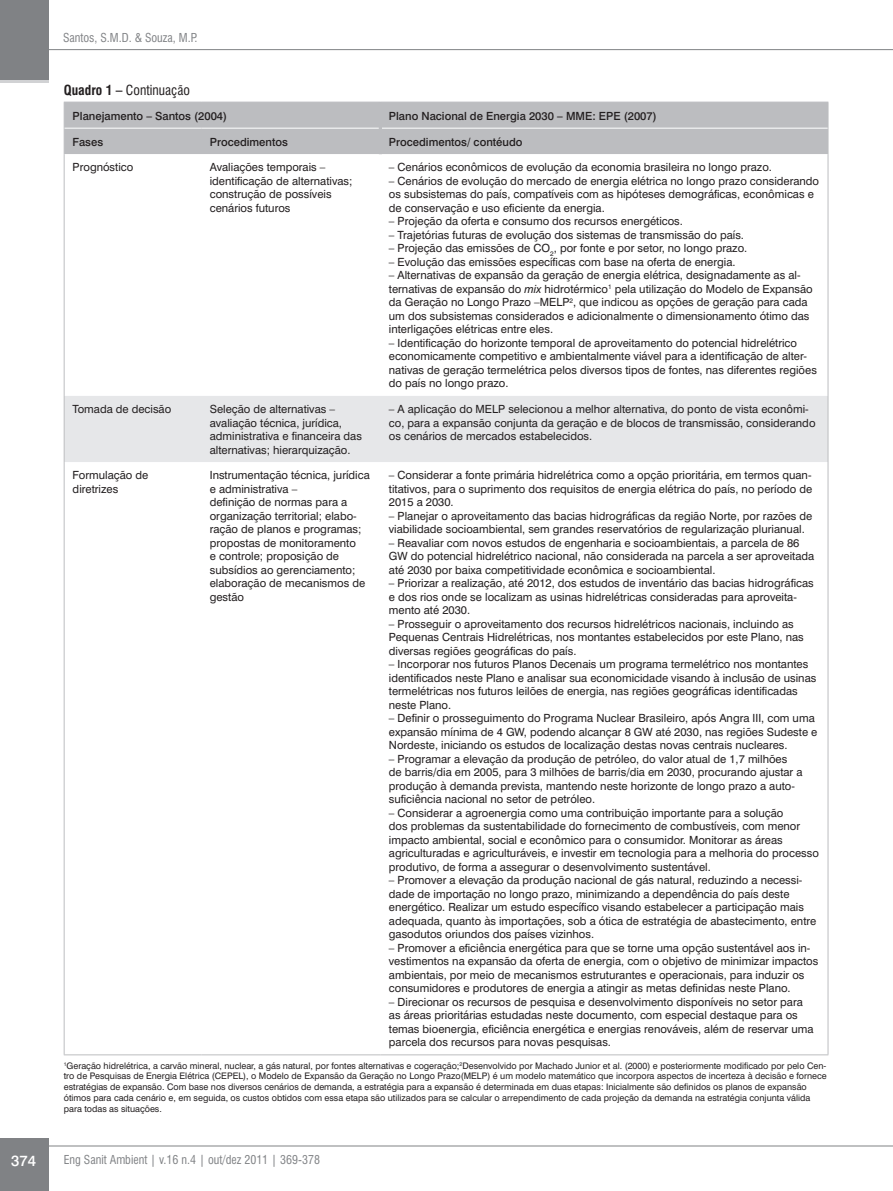
<style>
.page{position:relative;width:893px;height:1191px;background:#fff}
.page>*{position:absolute;margin:0;border:0;box-sizing:border-box;transform-origin:0 0}
.t1{font:500 15px "Swiss 721 BT";color:#fff}
._07_0_tabela-img-tit{font:condensed 13.5px "Swiss 721 BT";color:#231f20}
.t2{font:condensed 12px "Swiss 721 BT";color:#808285}
._07_2_tabela_-_txt{font:11.25px/13.5px "Swiss 721 BT";color:#231f20}
._07_1_tabela_-_txt_b{font:500 11.25px "Swiss 721 BT";color:#231f20}
._07_3_tabela_-_legen{font:9px/10.8px "Swiss 721 BT";color:#231f20}
.s1{font-weight:700}
.s2{font-style:italic}
</style>
<div class="page">
<div style="left:0;top:0;width:48px;height:82px;background:#d1d2d4"></div>
<div style="left:0;top:0;width:48px;height:80px;background:#808285"></div>
<hr style="left:0;top:1145px;width:893px;height:1px;background:#808285">
<div style="left:0;top:1138px;width:48px;height:53px;background:#808285"></div>
<hr style="left:39px;top:49px;width:854px;height:1px;background:#808285">
<div style="left:65px;top:396px;width:763px;height:66px;background:#e6e7e9"></div>
<div style="left:64px;top:102px;width:765px;height:52px;background:#bcbdc0"></div>
<hr style="left:65px;top:128px;width:136px;height:1px;background:#fff">
<hr style="left:201px;top:128px;width:178px;height:1px;background:#fff">
<hr style="left:382px;top:128px;width:446px;height:1px;background:#fff">
<hr style="left:64px;top:154px;width:1px;height:242px;background:#bcbdc0">
<hr style="left:828px;top:154px;width:1px;height:242px;background:#bcbdc0">
<hr style="left:64px;top:396px;width:1px;height:66px;background:#bcbdc0">
<hr style="left:828px;top:396px;width:1px;height:66px;background:#bcbdc0">
<hr style="left:64px;top:462px;width:1px;height:592px;background:#bcbdc0">
<hr style="left:828px;top:462px;width:1px;height:592px;background:#bcbdc0">
<hr style="left:64px;top:1054px;width:137px;height:1px;background:#bcbdc0">
<hr style="left:201px;top:1054px;width:179px;height:1px;background:#bcbdc0">
<hr style="left:380px;top:1054px;width:448px;height:1px;background:#bcbdc0">
<hr style="left:379px;top:102px;width:3px;height:26px;background:#bcbdc0">
<hr style="left:379px;top:128px;width:3px;height:26px;background:#bcbdc0">
<p class="t2" style="left:63px;top:30px;width:136px">Santos, S.M.D. &amp; Souza, M.P.</p>
<p class="_07_0_tabela-img-tit" style="left:64px;top:82px;width:128px"><span class="s1">Quadro 1 –</span> Continuação</p>
<p class="_07_1_tabela_-_txt_b" style="left:73px;top:109px;width:156px">Planejamento – Santos (2004)</p>
<p class="_07_1_tabela_-_txt_b" style="left:389px;top:109px;width:269px">Plano Nacional de Energia 2030 – MME: EPE (2007)</p>
<p class="_07_1_tabela_-_txt_b" style="left:73px;top:135px;width:32px">Fases</p>
<p class="_07_1_tabela_-_txt_b" style="left:210px;top:135px;width:80px">Procedimentos</p>
<p class="_07_1_tabela_-_txt_b" style="left:389px;top:135px;width:135px">Procedimentos/ contéudo</p>
<p class="_07_2_tabela_-_txt" style="left:73px;top:160px;width:62px">Prognóstico</p>
<p class="_07_2_tabela_-_txt" style="left:210px;top:160px;width:117px">Avaliações temporais –</p>
<p class="_07_2_tabela_-_txt" style="left:210px;top:174px;width:144px">identificação de alternativas; construção de possíveis cenários futuros</p>
<p class="_07_2_tabela_-_txt" style="left:389px;top:160px;width:385px">– Cenários econômicos de evolução da economia brasileira no longo prazo.</p>
<p class="_07_2_tabela_-_txt" style="left:389px;top:174px;width:432px">– Cenários de evolução do mercado de energia elétrica no longo prazo considerando os subsistemas do país, compatíveis com as hipóteses demográficas, econômicas e de conservação e uso eficiente da energia.</p>
<p class="_07_2_tabela_-_txt" style="left:389px;top:214px;width:296px">– Projeção da oferta e consumo dos recursos energéticos.</p>
<p class="_07_2_tabela_-_txt" style="left:389px;top:228px;width:357px">– Trajetórias futuras de evolução dos sistemas de transmissão do país.</p>
<p class="_07_2_tabela_-_txt" style="left:389px;top:241px;width:360px">– Projeção das emissões de CO<sub>2</sub>, por fonte e por setor, no longo prazo.</p>
<p class="_07_2_tabela_-_txt" style="left:389px;top:255px;width:348px">– Evolução das emissões específicas com base na oferta de energia.</p>
<p class="_07_2_tabela_-_txt" style="left:389px;top:268px;width:425px">– Alternativas de expansão da geração de energia elétrica, designadamente as al&shy;ternativas de expansão do <span class="s2">mix</span> hidrotérmico<sup>1</sup> pela utilização do Modelo de Expansão da Geração no Longo Prazo –MELP<sup>2</sup>, que indicou as opções de geração para cada um dos subsistemas considerados e adicionalmente o dimensionamento ótimo das interligações elétricas entre eles.</p>
<p class="_07_2_tabela_-_txt" style="left:389px;top:336px;width:429px">– Identificação do horizonte temporal de aproveitamento do potencial hidrelétrico economicamente competitivo e ambientalmente viável para a identificação de alter&shy;nativas de geração termelétrica pelos diversos tipos de fontes, nas diferentes regiões do país no longo prazo.</p>
<p class="_07_2_tabela_-_txt" style="left:73px;top:402px;width:100px">Tomada de decisão</p>
<p class="_07_2_tabela_-_txt" style="left:210px;top:402px;width:127px">Seleção de alternativas –</p>
<p class="_07_2_tabela_-_txt" style="left:210px;top:416px;width:154px">avaliação técnica, jurídica, administrativa e financeira das alternativas; hierarquização.</p>
<p class="_07_2_tabela_-_txt" style="left:73px;top:468px;width:77px">Formulação de diretrizes</p>
<p class="_07_2_tabela_-_txt" style="left:210px;top:468px;width:161px">Instrumentação técnica, jurídica e administrativa –</p>
<p class="_07_2_tabela_-_txt" style="left:210px;top:495px;width:157px">definição de normas para a organização territorial; elabo&shy;ração de planos e programas; propostas de monitoramento<br>e controle; proposição de subsídios ao gerenciamento; elaboração de mecanismos de gestão</p>
<p class="_07_2_tabela_-_txt" style="left:389px;top:402px;width:428px">– A aplicação do MELP selecionou a melhor alternativa, do ponto de vista econômi&shy;co, para a expansão conjunta da geração e de blocos de transmissão, considerando os cenários de mercados estabelecidos.</p>
<p class="_07_2_tabela_-_txt" style="left:389px;top:468px;width:425px;text-align:justify">– Considerar a fonte primária hidrelétrica como a opção prioritária, em termos quan&shy;titativos, para o suprimento dos requisitos de energia elétrica do país, no período de 2015 a 2030.</p>
<p class="_07_2_tabela_-_txt" style="left:389px;top:509px;width:425px">– Planejar o aproveitamento das bacias hidrográficas da região Norte, por razões de viabilidade socioambiental, sem grandes reservatórios de regularização plurianual.</p>
<p class="_07_2_tabela_-_txt" style="left:389px;top:536px;width:427px">– Reavaliar com novos estudos de engenharia e socioambientais, a parcela de 86<br>GW do potencial hidrelétrico nacional, não considerada na parcela a ser aproveitada até 2030 por baixa competitividade econômica e socioambiental.</p>
<p class="_07_2_tabela_-_txt" style="left:389px;top:576px;width:426px">– Priorizar a realização, até 2012, dos estudos de inventário das bacias hidrográficas e dos rios onde se localizam as usinas hidrelétricas consideradas para aproveita&shy;mento até 2030.</p>
<p class="_07_2_tabela_-_txt" style="left:389px;top:617px;width:416px">– Prosseguir o aproveitamento dos recursos hidrelétricos nacionais, incluindo as<br>Pequenas Centrais Hidrelétricas, nos montantes estabelecidos por este Plano, nas diversas regiões geográficas do país.</p>
<p class="_07_2_tabela_-_txt" style="left:389px;top:657px;width:429px">– Incorporar nos futuros Planos Decenais um programa termelétrico nos montantes identificados neste Plano e analisar sua economicidade visando à inclusão de usinas termelétricas nos futuros leilões de energia, nas regiões geográficas identificadas neste Plano.</p>
<p class="_07_2_tabela_-_txt" style="left:389px;top:711px;width:430px">– Definir o prosseguimento do Programa Nuclear Brasileiro, após Angra III, com uma expansão mínima de 4 GW, podendo alcançar 8 GW até 2030, nas regiões Sudeste e<br>Nordeste, iniciando os estudos de localização destas novas centrais nucleares.</p>
<p class="_07_2_tabela_-_txt" style="left:389px;top:752px;width:415px">– Programar a elevação da produção de petróleo, do valor atual de 1,7 milhões de barris/dia em 2005, para 3 milhões de barris/dia em 2030, procurando ajustar a produção à demanda prevista, mantendo neste horizonte de longo prazo a auto&shy;suficiência nacional no setor de petróleo.</p>
<p class="_07_2_tabela_-_txt" style="left:389px;top:806px;width:431px">– Considerar a agroenergia como uma contribuição importante para a solução<br>dos problemas da sustentabilidade do fornecimento de combustíveis, com menor impacto ambiental, social e econômico para o consumidor. Monitorar as áreas agriculturadas e agriculturáveis, e investir em tecnologia para a melhoria do processo produtivo, de forma a assegurar o desenvolvimento sustentável.</p>
<p class="_07_2_tabela_-_txt" style="left:389px;top:873px;width:429px">– Promover a elevação da produção nacional de gás natural, reduzindo a necessi&shy;dade de importação no longo prazo, minimizando a dependência do país deste energético. Realizar um estudo específico visando estabelecer a participação mais adequada, quanto às importações, sob a ótica de estratégia de abastecimento, entre gasodutos oriundos dos países vizinhos.</p>
<p class="_07_2_tabela_-_txt" style="left:389px;top:941px;width:431px">– Promover a eficiência energética para que se torne uma opção sustentável aos in&shy;vestimentos na expansão da oferta de energia, com o objetivo de minimizar impactos ambientais, por meio de mecanismos estruturantes e operacionais, para induzir os consumidores e produtores de energia a atingir as metas definidas neste Plano.</p>
<p class="_07_2_tabela_-_txt" style="left:389px;top:995px;width:426px">– Direcionar os recursos de pesquisa e desenvolvimento disponíveis no setor para as áreas prioritárias estudadas neste documento, com especial destaque para os temas bioenergia, eficiência energética e energias renováveis, além de reservar uma parcela dos recursos para novas pesquisas.</p>
<p class="_07_3_tabela_-_legen" style="left:64px;top:1060px;width:764px"><sup>1</sup>Geração hidrelétrica, a carvão mineral, nuclear, a gás natural, por fontes alternativas e cogeração;<sup>2</sup>Desenvolvido por Machado Junior et al. (2000) e posteriormente modificado por pelo Cen&shy;tro de Pesquisas de Energia Elétrica (CEPEL), o Modelo de Expansão da Geração no Longo Prazo(MELP) é um modelo matemático que incorpora aspectos de incerteza à decisão e fornece estratégias de expansão. Com base nos diversos cenários de demanda, a estratégia para a expansão é determinada em duas etapas: Inicialmente são definidos os planos de expansão ótimos para cada cenário e, em seguida, os custos obtidos com essa etapa são utilizados para se calcular o arrependimento de cada projeção da demanda na estratégia conjunta válida para todas as situações.</p>
<h1 class="t1" style="left:11px;top:1151px;width:27px">374</h1>
<p class="t2" style="left:64px;top:1152px;width:258px">Eng Sanit Ambient | v.16 n.4 | out/dez 2011 | 369-378</p>
</div>
